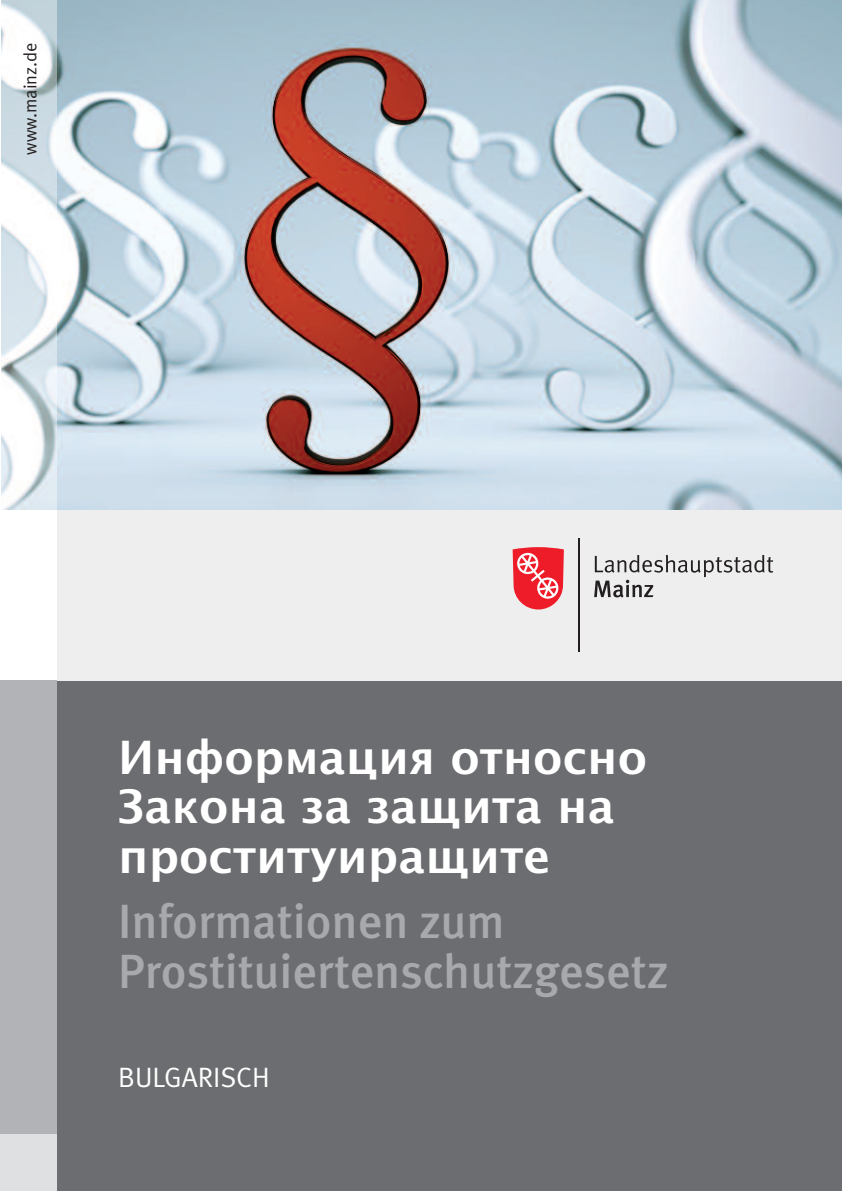
<style>
.page{position:relative;width:842px;height:1191px;background:#fff}
.page>*{position:absolute;margin:0;border:0;box-sizing:border-box;transform-origin:0 0}
.t1{font:500 48px/49.6px "Meta";color:#a8a9ad}
.t2{font:700 46px/49.6px "Lucida Grande";color:#fff}
.t3{font:28px "Meta Normal";color:#fff}
.t4{font:18px "Meta Normal";color:#231f20}
</style>
<div class="page">
<img style="left:57px;top:0;width:785px;height:510px">
<div style="left:0;top:680px;width:842px;height:511px;background:#6c6d70"></div>
<div style="left:0;top:0;width:57px;height:510px;background:#fff;opacity:.41"></div>
<div style="left:0;top:510px;width:842px;height:170px;background:#eeeeef"></div>
<div style="left:0;top:510px;width:57px;height:170px;background:#fff"></div>
<svg style="left:594px;top:555px;width:179px;height:42px"></svg>
<hr style="left:578px;top:538px;width:2px;height:113px;background:#231f20">
<svg style="left:513px;top:547px;width:51px;height:62px;background:#f05861"></svg>
<div style="left:0;top:680px;width:57px;height:511px;background:#b2b3b7"></div>
<div style="left:0;top:1134px;width:57px;height:57px;background:#dfe0e2"></div>
<p class="t4" style="left:24px;top:155px;width:113px;rotate:-90deg">www.mainz.de</p>
<p class="t2" style="left:118px;top:733px;width:530px">Информация относно<br>Закона за защита на проституиращите</p>
<p class="t1" style="left:118px;top:901px;width:552px">Informationen zum<br>Prostituiertenschutzgesetz</p>
<p class="t3" style="left:118px;top:1067px;width:153px">BULGARISCH</p>
</div>
